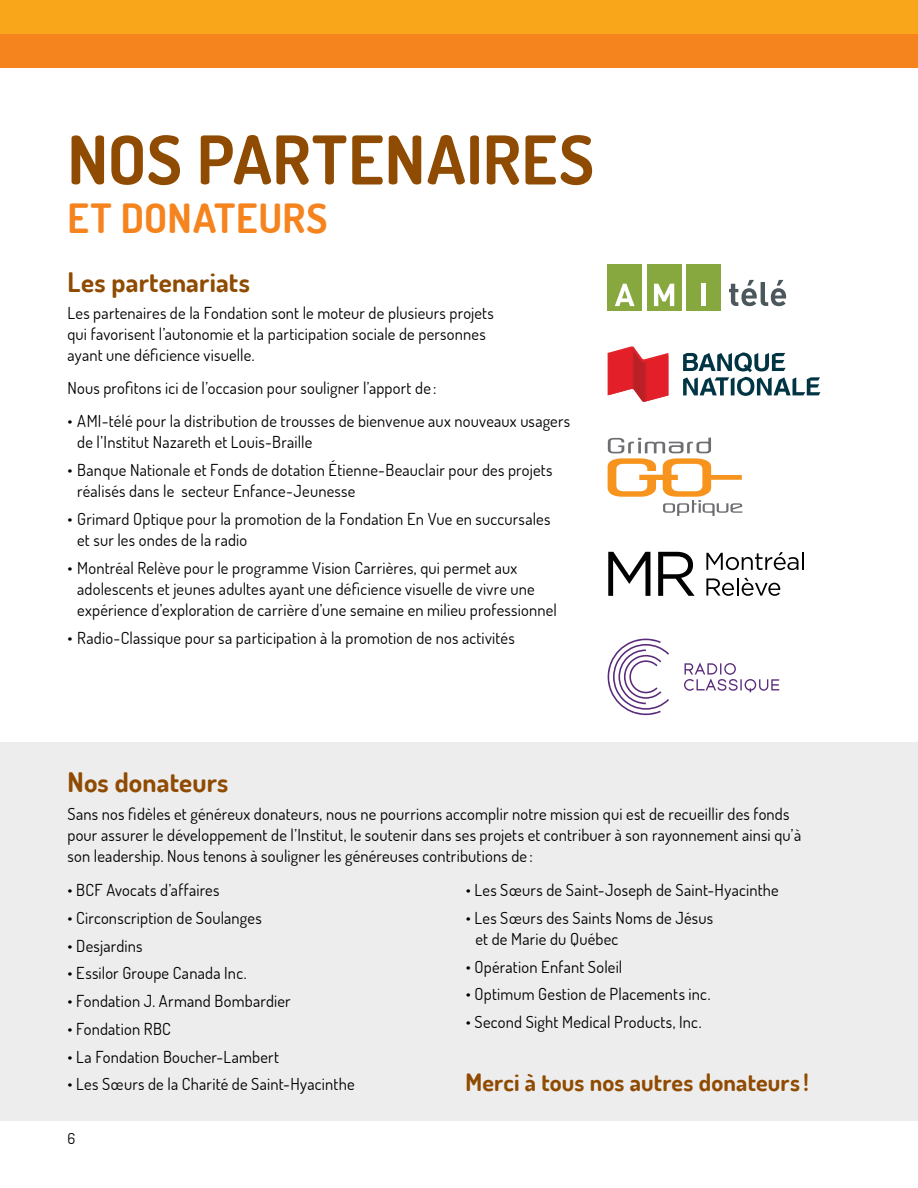
<style>
.page{position:relative;width:918px;height:1188px;background:#fff}
.page>*{position:absolute;margin:0;border:0;box-sizing:border-box;transform-origin:0 0}
.t1{font:700 67.2px "Dosis";letter-spacing:.01em;color:#8f4b02}
.t2{font:700 40.35px "Dosis";letter-spacing:.02em;color:#f5841f}
.t3{font:700 27px "Dosis";letter-spacing:.005em;color:#8f4b02}
.t4{font:700 24px "Dosis";letter-spacing:.005em;color:#8f4b02}
.t5{font:16.5px/21px "Dosis";letter-spacing:.01em;color:#000}
.t6{font:15px "Dosis";color:#000}
</style>
<div class="page">
<div style="left:0;top:742px;width:918px;height:378px;background:#ededee"></div>
<svg style="left:683px;top:352px;width:137px;height:44px"></svg>
<svg style="left:608px;top:346px;width:60px;height:56px"></svg>
<svg style="left:608px;top:552px;width:42px;height:44px"></svg>
<svg style="left:658px;top:552px;width:37px;height:44px"></svg>
<svg style="left:706px;top:552px;width:98px;height:18px"></svg>
<svg style="left:706px;top:578px;width:74px;height:18px"></svg>
<div style="left:608px;top:264px;width:34px;height:47px;background:#87a83e"></div>
<svg style="left:615px;top:284px;width:20px;height:22px"></svg>
<div style="left:647px;top:264px;width:34px;height:47px;background:#87a83e"></div>
<svg style="left:654px;top:284px;width:20px;height:22px"></svg>
<div style="left:686px;top:264px;width:35px;height:47px;background:#87a83e"></div>
<div style="left:701px;top:284px;width:5px;height:22px;background:#fff"></div>
<svg style="left:729px;top:280px;width:57px;height:26px"></svg>
<svg style="left:608px;top:639px;width:171px;height:76px"></svg>
<svg style="left:608px;top:438px;width:134px;height:78px"></svg>
<div style="left:0;top:0;width:918px;height:34px;background:#faa61a"></div>
<div style="left:0;top:34px;width:918px;height:34px;background:#f5841f"></div>
<h2 class="t1" style="left:68px;top:116px;width:528px">NOS PARTENAIRES</h2>
<h2 class="t2" style="left:68px;top:192px;width:262px">ET DONATEURS</h2>
<h3 class="t3" style="left:68px;top:264px;width:184px">Les partenariats</h3>
<p class="t5" style="left:68px;top:303px;width:428px">Les partenaires de la Fondation sont le moteur de plusieurs projets qui favorisent l’autonomie et la participation sociale de personnes ayant une déficience visuelle.</p>
<p class="t5" style="left:68px;top:378px;width:371px">Nous profitons ici de l’occasion pour souligner l’apport de :</p>
<p class="t5" style="left:77px;top:411px;width:494px;text-indent:-10px">• AMI-télé pour la distribution de trousses de bienvenue aux nouveaux usagers de l’Institut Nazareth et Louis-Braille</p>
<p class="t5" style="left:77px;top:459px;width:477px;text-indent:-10px">• Banque Nationale et Fonds de dotation Étienne-Beauclair pour des projets réalisés dans le secteur Enfance-Jeunesse</p>
<p class="t5" style="left:77px;top:508px;width:475px;text-indent:-10px">• Grimard Optique pour la promotion de la Fondation En Vue en succursales et sur les ondes de la radio</p>
<p class="t5" style="left:77px;top:557px;width:481px;text-indent:-10px">• Montréal Relève pour le programme Vision Carrières, qui permet aux adolescents et jeunes adultes ayant une déficience visuelle de vivre une expérience d’exploration de carrière d’une semaine en milieu professionnel</p>
<p class="t5" style="left:68px;top:627px;width:449px">• Radio-Classique pour sa participation à la promotion de nos activités</p>
<h3 class="t3" style="left:68px;top:765px;width:162px">Nos donateurs</h3>
<p class="t5" style="left:68px;top:803px;width:735px">Sans nos fidèles et généreux donateurs, nous ne pourrions accomplir notre mission qui est de recueillir des fonds pour assurer le développement de l’Institut, le soutenir dans ses projets et contribuer à son rayonnement ainsi qu’à son leadership. Nous tenons à souligner les généreuses contributions de :</p>
<p class="t5" style="left:68px;top:879px;width:154px">• BCF Avocats d’affaires</p>
<p class="t5" style="left:68px;top:907px;width:196px">• Circonscription de Soulanges</p>
<p class="t5" style="left:68px;top:935px;width:77px">• Desjardins</p>
<p class="t5" style="left:68px;top:962px;width:181px">• Essilor Groupe Canada Inc.</p>
<p class="t5" style="left:68px;top:990px;width:225px">• Fondation J. Armand Bombardier</p>
<p class="t5" style="left:68px;top:1018px;width:105px">• Fondation RBC</p>
<p class="t5" style="left:68px;top:1046px;width:213px">• La Fondation Boucher-Lambert</p>
<p class="t5" style="left:68px;top:1073px;width:289px">• Les Sœurs de la Charité de Saint-Hyacinthe</p>
<p class="t6" style="left:68px;top:1129px;width:9px">6</p>
<p class="t5" style="left:466px;top:879px;width:315px">• Les Sœurs de Saint-Joseph de Saint-Hyacinthe</p>
<p class="t5" style="left:475px;top:907px;width:239px;text-indent:-10px">• Les Sœurs des Saints Noms de Jésus et de Marie du Québec</p>
<p class="t5" style="left:466px;top:956px;width:158px">• Opération Enfant Soleil</p>
<p class="t5" style="left:466px;top:983px;width:246px">• Optimum Gestion de Placements inc.</p>
<p class="t5" style="left:466px;top:1011px;width:237px">• Second Sight Medical Products, Inc.</p>
<p class="t4" style="left:465px;top:1066px;width:345px">Merci à tous nos autres donateurs !</p>
</div>
